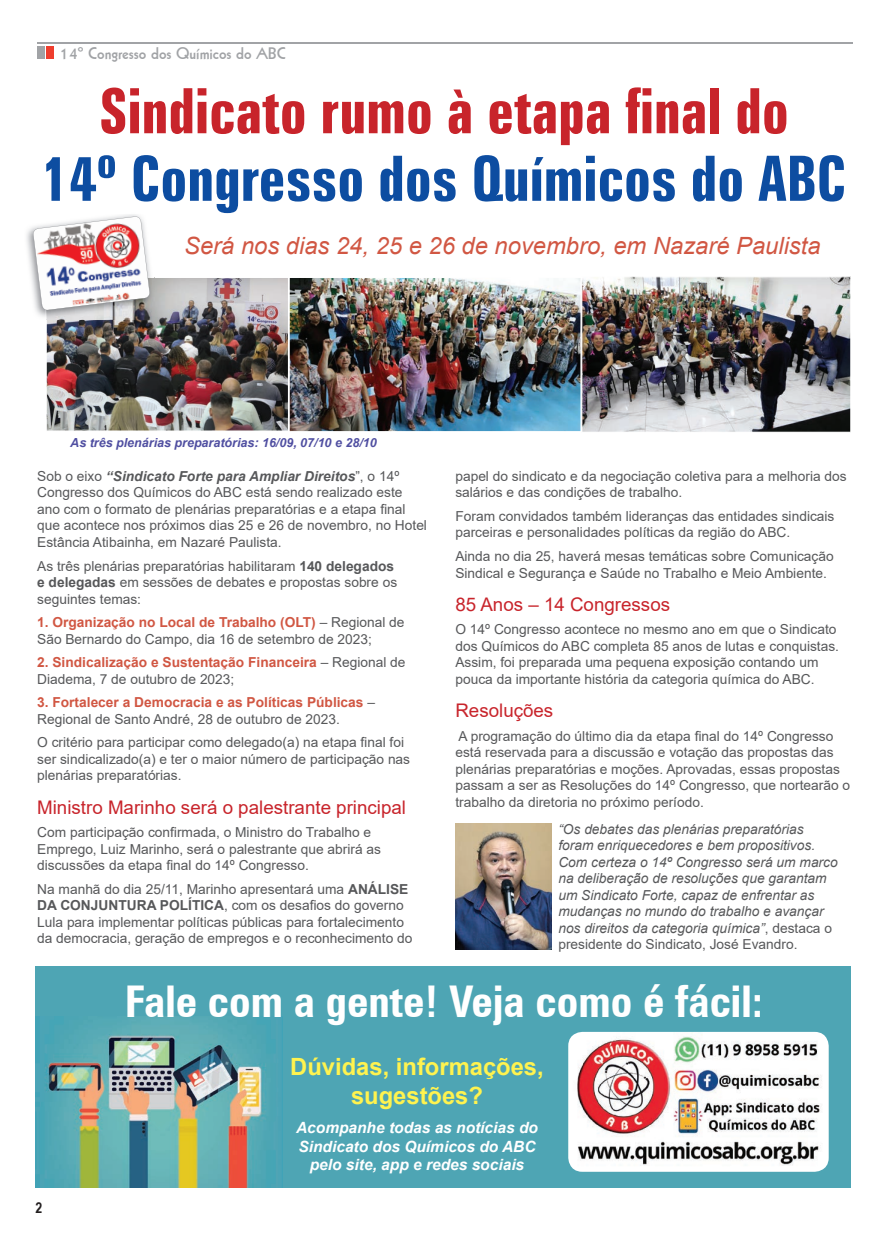
<style>
.page{position:relative;width:886px;height:1241px;background:#fff}
.page>*{position:absolute;margin:0;border:0;box-sizing:border-box;transform-origin:0 0}
.t1{font:700 extra-condensed 62.5px "Zurich BT";color:#0d4da1}
.t2{font:700 extra-condensed 62.5px "Zurich BT";color:#c8242b}
.t3{font:700 condensed 43.75px "Zurich BT";color:#fff}
.t4{font:italic 23.75px "Arial";color:#d15743}
.t5{font:700 23.75px/28.5px "Arial";color:#fff34f;text-align:center}
.t6{font:18.75px "Arial";color:#c8242b}
.t7{font:16.25px "Geometric 231 BT Bold C";color:#a1a3a6}
.t8{font:italic 700 15.5px/18.6px "Arial";color:#fff;text-align:center}
.t9{font:700 15px "Arial Narrow";color:#231f20}
.t10{font:13.75px/16.5px "Arial";color:#57585a}
.t11{font:italic 13.75px/16.5px "Arial";color:#57585a}
.t12{font:700 13.75px/16.5px "Arial";color:#d15743}
.t13{font:italic 700 12.5px "Arial";color:#504fa1}
.s1{font-weight:700;font-style:italic}
.s2{font-weight:700}
.s3{font-weight:700;color:#d15743}
.s4{font-weight:400;color:#57585a}
.s5{font-style:normal}
</style>
<div class="page">
<div style="left:35px;top:966px;width:815px;height:221px;background:#4ea5b4"></div>
<div style="left:46px;top:47px;width:8px;height:12px;background:#ef3e2e"></div>
<div style="left:37px;top:47px;width:8px;height:12px;background:#a1a3a6"></div>
<hr style="left:37px;top:43px;width:815px;height:1px;background:#a1a3a6">
<img style="left:289px;top:278px;width:292px;height:154px">
<img style="left:26px;top:214px;width:112px;height:76px">
<img style="left:33px;top:216px;width:255px;height:215px">
<img style="left:35px;top:1016px;width:231px;height:171px">
<img style="left:455px;top:823px;width:96px;height:126px">
<img style="left:582px;top:276px;width:269px;height:156px">
<img style="left:568px;top:1031px;width:261px;height:140px">
<p class="t7" style="left:60px;top:42px;width:228px">14º Congresso dos Químicos do ABC</p>
<h1 class="t2" style="left:99px;top:75px;width:691px">Sindicato rumo à etapa final do</h1>
<h1 class="t1" style="left:42px;top:143px;width:806px">14º Congresso dos Químicos do ABC</h1>
<h3 class="t4" style="left:184px;top:230px;width:638px">Será nos dias 24, 25 e 26 de novembro, em Nazaré Paulista</h3>
<p class="t13" style="left:70px;top:434px;width:308px">As três plenárias preparatórias: 16/09, 07/10 e 28/10</p>
<p class="t10" style="left:37px;top:467px;width:391px">Sob o eixo <span class="s1">“Sindicato Forte para Ampliar Direitos</span>”, o 14º Congresso dos Químicos do ABC está sendo realizado este ano com o formato de plenárias preparatórias e a etapa final que acontece nos próximos dias 25 e 26 de novembro, no Hotel Estância Atibainha, em Nazaré Paulista.</p>
<p class="t10" style="left:37px;top:557px;width:361px">As três plenárias preparatórias habilitaram <span class="s2">140 delegados e delegadas</span> em sessões de debates e propostas sobre os seguintes temas:</p>
<p class="t10" style="left:37px;top:614px;width:369px"><span class="s3">1. Organização no Local de Trabalho (OLT)</span> – Regional de<br>São Bernardo do Campo, dia 16 de setembro de 2023;</p>
<p class="t12" style="left:37px;top:654px;width:370px">2. Sindicalização e Sustentação Financeira <span class="s4">– Regional de<br>Diadema, 7 de outubro de 2023;</span></p>
<p class="t12" style="left:37px;top:694px;width:339px">3. Fortalecer a Democracia e as Políticas Públicas <span class="s4">–<br>Regional de Santo André, 28 de outubro de 2023.</span></p>
<p class="t10" style="left:37px;top:734px;width:374px">O critério para participar como delegado(a) na etapa final foi ser sindicalizado(a) e ter o maior número de participação nas plenárias preparatórias.</p>
<h3 class="t6" style="left:37px;top:794px;width:370px">Ministro Marinho será o palestrante principal</h3>
<p class="t10" style="left:37px;top:824px;width:345px">Com participação confirmada, o Ministro do Trabalho e<br>Emprego, Luiz Marinho, será o palestrante que abrirá as discussões da etapa final do 14º Congresso.</p>
<p class="t10" style="left:37px;top:880px;width:377px">Na manhã do dia 25/11, Marinho apresentará uma <span class="s2">ANÁLISE DA CONJUNTURA POLÍTICA</span>, com os desafios do governo Lula para implementar políticas públicas para fortalecimento da democracia, geração de empregos e o reconhecimento do</p>
<p class="t10" style="left:455px;top:467px;width:393px">papel do sindicato e da negociação coletiva para a melhoria dos salários e das condições de trabalho.</p>
<p class="t10" style="left:455px;top:507px;width:381px">Foram convidados também lideranças das entidades sindicais parceiras e personalidades políticas da região do ABC.</p>
<p class="t10" style="left:455px;top:548px;width:380px">Ainda no dia 25, haverá mesas temáticas sobre Comunicação<br>Sindical e Segurança e Saúde no Trabalho e Meio Ambiente.</p>
<h3 class="t6" style="left:455px;top:591px;width:216px">85 Anos – 14 Congressos</h3>
<p class="t10" style="left:455px;top:621px;width:385px">O 14º Congresso acontece no mesmo ano em que o Sindicato dos Químicos do ABC completa 85 anos de lutas e conquistas.<br>Assim, foi preparada uma pequena exposição contando um pouca da importante história da categoria química do ABC.</p>
<h3 class="t6" style="left:455px;top:697px;width:99px">Resoluções</h3>
<p class="t10" style="left:455px;top:727px;width:396px">A programação do último dia da etapa final do 14º Congresso está reservada para a discussão e votação das propostas das plenárias preparatórias e moções. Aprovadas, essas propostas passam a ser as Resoluções do 14º Congresso, que nortearão o trabalho da diretoria no próximo período.</p>
<p class="t11" style="left:558px;top:820px;width:281px">“Os debates das plenárias preparatórias foram enriquecedores e bem propositivos.<br>Com certeza o 14º Congresso será um marco na deliberação de resoluções que garantam um Sindicato Forte, capaz de enfrentar as mudanças no mundo do trabalho e avançar nos direitos da categoria química”<span class="s5">, destaca o presidente do Sindicato, José Evandro.</span></p>
<p class="t9" style="left:35px;top:1195px;width:8px">2</p>
<h2 class="t3" style="left:125px;top:974px;width:640px">Fale com a gente! Veja como é fácil:</h2>
<h3 class="t5" style="left:290px;top:1052px;width:255px">Dúvidas, informações, sugestões?</h3>
<p class="t8" style="left:296px;top:1118px;width:243px">Acompanhe todas as notícias do<br>Sindicato dos Químicos do ABC pelo site, app e redes sociais</p>
</div>
